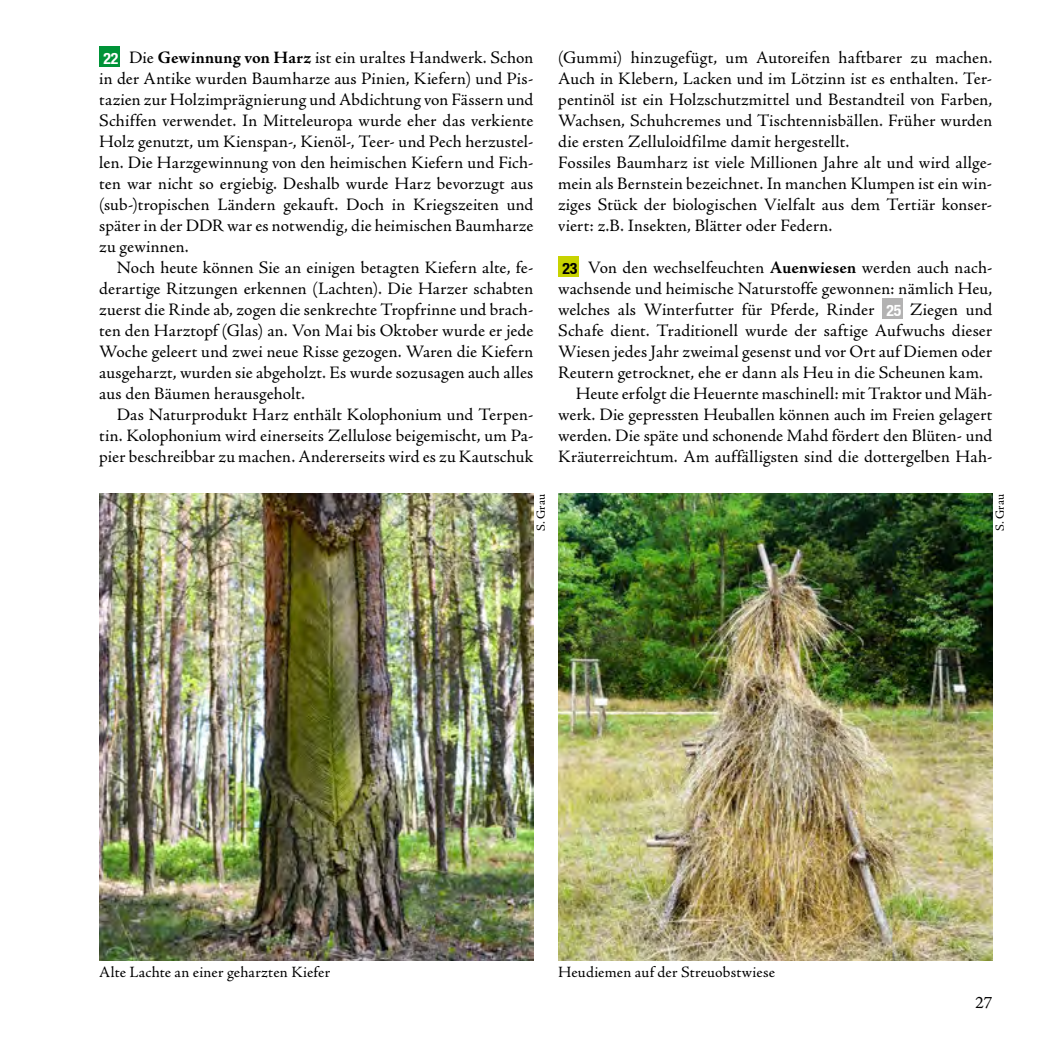
<style>
.page{position:relative;width:1042px;height:1042px;background:#fff}
.page>*{position:absolute;margin:0;border:0;box-sizing:border-box;transform-origin:0 0}
.Text{font:17.5px/21px "Adobe Jenson Pro";letter-spacing:.01em;color:#000;text-align:justify}
.Bildunterschrift{font:15.75px "Adobe Jenson Pro";letter-spacing:.015em;color:#000}
.NR_weiß{font:700 condensed 15.75px "Helvetica Neue LT";color:#fff}
.NR{font:700 condensed 15.75px "Helvetica Neue LT";color:#000}
.NR-2{font:700 condensed 15.75px "Helvetica Neue LT";color:#fff}
.Bildautor{font:12.25px "Adobe Jenson Pro";letter-spacing:.02em;color:#000}
.s1{font-weight:700}
</style>
<div class="page">
<div style="left:99px;top:46px;width:21px;height:21px;background:#009338"></div>
<div style="left:558px;top:256px;width:21px;height:21px;background:#c8d300"></div>
<div style="left:882px;top:298px;width:21px;height:21px;background:#b3b2b2"></div>
<img style="left:99px;top:494px;width:434px;height:467px">
<img style="left:558px;top:494px;width:434px;height:467px">
<p class="Text" style="left:99px;top:47px;width:436px;text-indent:30px">Die <span class="s1">Gewinnung von Harz</span> ist ein uraltes Handwerk. Schon in der Antike wurden Baumharze aus Pinien, Kiefern) und Pis&shy;tazien zur Holzimprägnierung und Abdichtung von Fässern und Schiffen verwendet. In Mitteleuropa wurde eher das verkiente Holz genutzt, um Kienspan-, Kienöl-, Teer- und Pech herzustel&shy;len. Die Harzgewinnung von den heimischen Kiefern und Fich&shy;ten war nicht so ergiebig. Deshalb wurde Harz bevorzugt aus (sub-)tropischen Ländern gekauft. Doch in Kriegszeiten und später in der DDR war es notwendig, die heimischen Baumharze zu gewinnen.</p>
<p class="Text" style="left:99px;top:257px;width:436px;text-indent:17px">Noch heute können Sie an einigen betagten Kiefern alte, fe&shy;derartige Ritzungen erkennen (Lachten). Die Harzer schabten zuerst die Rinde ab, zogen die senkrechte Tropfrinne und brach&shy;ten den Harztopf (Glas) an. Von Mai bis Oktober wurde er jede Woche geleert und zwei neue Risse gezogen. Waren die Kiefern ausgeharzt, wurden sie abgeholzt. Es wurde sozusagen auch alles aus den Bäumen herausgeholt.</p>
<p class="Text" style="left:99px;top:404px;width:436px;text-indent:17px">Das Naturprodukt Harz enthält Kolophonium und Terpen&shy;tin. Kolophonium wird einerseits Zellulose beigemischt, um Pa&shy;pier beschreibbar zu machen. Andererseits wird es zu Kautschuk</p>
<p class="NR_weiß" style="left:104px;top:49px;width:16px">22</p>
<p class="Text" style="left:558px;top:47px;width:436px">(Gummi) hinzugefügt, um Autoreifen haftbarer zu machen.<br>Auch in Klebern, Lacken und im Lötzinn ist es enthalten. Ter&shy;pentinöl ist ein Holzschutzmittel und Bestandteil von Farben, Wachsen, Schuhcremes und Tischtennisbällen. Früher wurden die ersten Zelluloidfilme damit hergestellt.</p>
<p class="Text" style="left:558px;top:152px;width:436px">Fossiles Baumharz ist viele Millionen Jahre alt und wird allge&shy;mein als Bernstein bezeichnet. In manchen Klumpen ist ein win&shy;ziges Stück der biologischen Vielfalt aus dem Tertiär konser&shy;viert: z.B. Insekten, Blätter oder Federn.</p>
<p class="NR" style="left:562px;top:259px;width:16px">23</p>
<p class="Text" style="left:558px;top:257px;width:436px;text-indent:30px">Von den wechselfeuchten <span class="s1">Auenwiesen</span> werden auch nach&shy;wachsende und heimische Naturstoffe gewonnen: nämlich Heu, welches als Winterfutter für Pferde, Rinder</p>
<p class="Text" style="left:558px;top:299px;width:436px;text-indent:352px">Ziegen und Schafe dient. Traditionell wurde der saftige Aufwuchs dieser Wiesen jedes Jahr zweimal gesenst und vor Ort auf Diemen oder Reutern getrocknet, ehe er dann als Heu in die Scheunen kam.</p>
<p class="Text" style="left:558px;top:383px;width:436px;text-indent:17px">Heute erfolgt die Heuernte maschinell: mit Traktor und Mäh&shy;werk. Die gepressten Heuballen können auch im Freien gelagert werden. Die späte und schonende Mahd fördert den Blüten- und Kräuterreichtum. Am auffälligsten sind die dottergelben Hah-</p>
<p class="NR-2" style="left:886px;top:301px;width:16px">25</p>
<p class="Bildautor" style="left:534px;top:531px;width:39px;rotate:-90deg">S. Grau</p>
<p class="Bildautor" style="left:993px;top:531px;width:39px;rotate:-90deg">S. Grau</p>
<p class="Bildunterschrift" style="left:99px;top:963px;width:233px">Alte Lachte an einer geharzten Kiefer</p>
<p class="Bildunterschrift" style="left:558px;top:963px;width:218px">Heudiemen auf der Streuobstwiese</p>
<p class="Text" style="left:975px;top:992px;width:19px">27</p>
</div>
